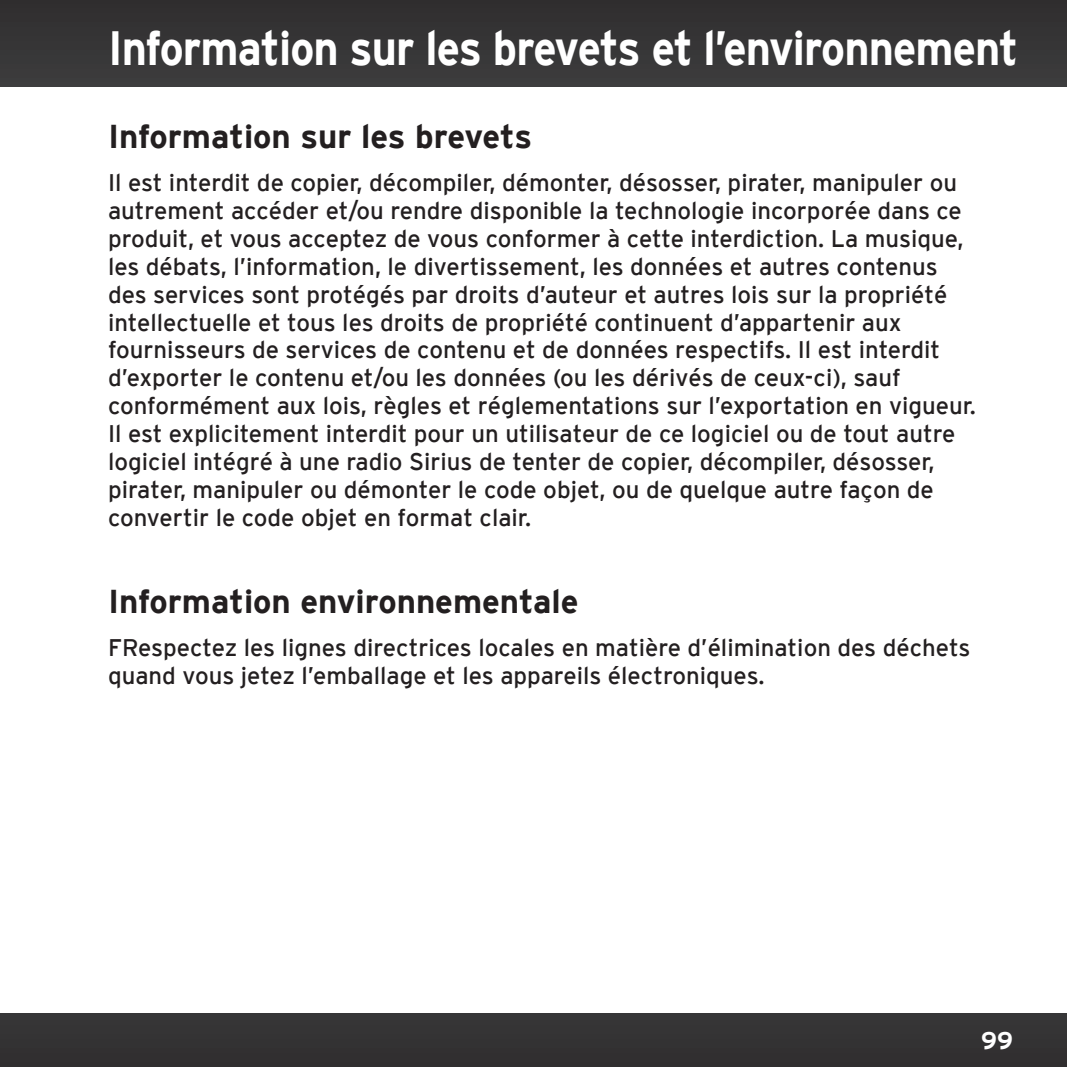
<style>
.page{position:relative;width:1067px;height:1067px;background:#fff}
.page>*{position:absolute;margin:0;border:0;box-sizing:border-box;transform-origin:0 0}
.t1{font:700 48px "Interstate";letter-spacing:-.02em;color:#fff;scale:.9 1}
.t2{font:700 33px "Interstate";color:#231f20}
.t3{font:24px/27.9px "Interstate";color:#231f20}
.t4{font:700 24px "Interstate";color:#fff}
</style>
<div class="page">
<div style="left:0;top:0;width:1066px;height:1066px;background:#353435"></div>
<div style="left:0;top:88px;width:1066px;height:924px;background:#fff"></div>
<h1 class="t1" style="left:108px;top:21px;width:1012px">Information sur les brevets et l’environnement</h1>
<h2 class="t2" style="left:108px;top:118px;width:425px">Information sur les brevets</h2>
<p class="t3" style="left:108px;top:168px;width:869px">Il est interdit de copier, décompiler, démonter, désosser, pirater, manipuler ou autrement accéder et/ou rendre disponible la technologie incorporée dans ce produit, et vous acceptez de vous conformer à cette interdiction. La musique, les débats, l’information, le divertissement, les données et autres contenus des services sont protégés par droits d’auteur et autres lois sur la propriété intellectuelle et tous les droits de propriété continuent d’appartenir aux fournisseurs de services de contenu et de données respectifs. Il est interdit d’exporter le contenu et/ou les données (ou les dérivés de ceux-ci), sauf conformément aux lois, règles et réglementations sur l’exportation en vigueur.<br>Il est explicitement interdit pour un utilisateur de ce logiciel ou de tout autre logiciel intégré à une radio Sirius de tenter de copier, décompiler, désosser, pirater, manipuler ou démonter le code objet, ou de quelque autre façon de convertir le code objet en format clair.</p>
<h2 class="t2" style="left:108px;top:583px;width:472px">Information environnementale</h2>
<p class="t3" style="left:108px;top:633px;width:864px">FRespectez les lignes directrices locales en matière d’élimination des déchets quand vous jetez l’emballage et les appareils électroniques.</p>
<p class="t4" style="left:981px;top:1027px;width:33px">99</p>
</div>
